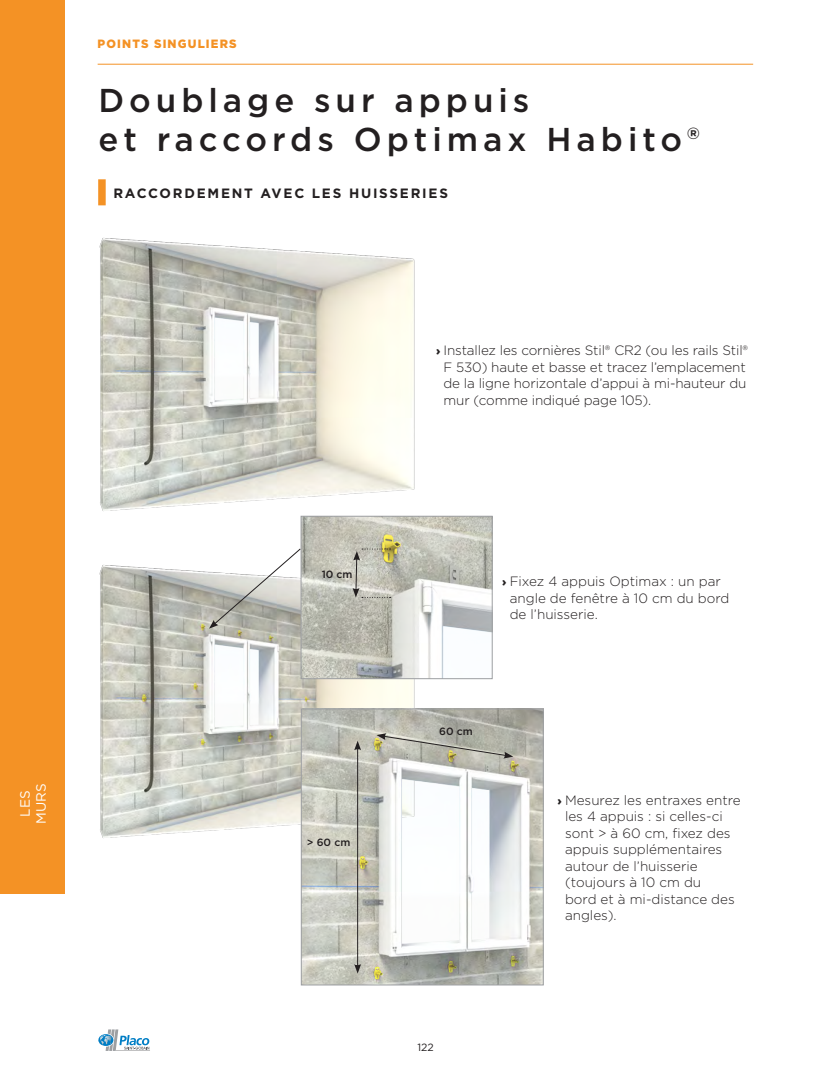
<style>
.page{position:relative;width:817px;height:1072px;background:#fff}
.page>*{position:absolute;margin:0;border:0;box-sizing:border-box;transform-origin:0 0}
.t1{font:500 33px/39.6px "Gotham";letter-spacing:.15em;color:#231f20}
.t2{font:300 13.5px/16.5px "Gotham";color:#231f20}
.t3{font:700 13.5px "Gotham";letter-spacing:.13em;color:#231f20}
.t4{font:13.5px/16.2px "Gotham";color:#fff;text-align:center}
.t5{font:900 12px "Gotham";letter-spacing:.1em;color:#f49225;scale:.96 1}
.t6{font:500 10.5px "Gotham";color:#231f20}
.t7{font:10.5px "Gotham";color:#231f20}
.s1{font-weight:900;font-size:12px}
</style>
<div class="page">
<svg style="left:98px;top:1029px;width:52px;height:22px"></svg>
<div style="left:0;top:0;width:64px;height:893px;background:#f49225"></div>
<img style="left:99px;top:237px;width:316px;height:274px">
<img style="left:99px;top:564px;width:319px;height:278px">
<img style="left:303px;top:710px;width:238px;height:273px">
<div style="left:301px;top:708px;width:242px;height:277px;border:1px solid #9d9fa2"></div>
<img style="left:303px;top:518px;width:187px;height:159px">
<div style="left:301px;top:516px;width:191px;height:163px;border:1px solid #9d9fa2"></div>
<svg style="left:209px;top:548px;width:92px;height:80px"></svg>
<svg style="left:376px;top:733px;width:137px;height:25px;background:#b2b2a4"></svg>
<hr style="left:98px;top:64px;width:655px;height:1px;background:#f49225">
<div style="left:98px;top:179px;width:8px;height:26px;background:#f49225"></div>
<svg style="left:352px;top:548px;width:38px;height:50px;background:#bfbdaf"></svg>
<hr style="left:357px;top:747px;width:1px;height:219px;background:#231f20">
<svg style="left:354px;top:740px;width:7px;height:10px"></svg>
<svg style="left:354px;top:964px;width:7px;height:9px"></svg>
<p class="t5" style="left:98px;top:35px;width:146px">POINTS SINGULIERS</p>
<h1 class="t1" style="left:98px;top:80px;width:602px">Doublage sur appuis<br>et raccords Optimax Habito®</h1>
<p class="t3" style="left:113px;top:184px;width:336px">RACCORDEMENT AVEC LES HUISSERIES</p>
<p class="t2" style="left:443px;top:342px;width:306px;text-indent:-7px"><span class="s1">›</span> Installez les cornières Stil® CR2 (ou les rails Stil® F 530) haute et basse et tracez l’emplacement de la ligne horizontale d’appui à mi-hauteur du mur (comme indiqué page 105).</p>
<p class="t4" style="left:17px;top:824px;width:42px;rotate:-90deg">LES<br>MURS</p>
<p class="t6" style="left:321px;top:568px;width:32px">10 cm</p>
<p class="t6" style="left:307px;top:835px;width:45px">&gt; 60 cm</p>
<p class="t2" style="left:509px;top:573px;width:221px;text-indent:-8px"><span class="s1">›</span> Fixez 4 appuis Optimax : un par angle de fenêtre à 10 cm du bord de l’huisserie.</p>
<p class="t6" style="left:439px;top:724px;width:35px">60 cm</p>
<p class="t2" style="left:565px;top:791px;width:177px;text-indent:-8px"><span class="s1">›</span> Mesurez les entraxes entre les 4 appuis : si celles-ci sont &gt; à 60 cm, fixez des appuis supplémentaires autour de l’huisserie (toujours à 10 cm du<br>bord et à mi-distance des angles).</p>
<p class="t7" style="left:417px;top:1040px;width:18px">122</p>
</div>
